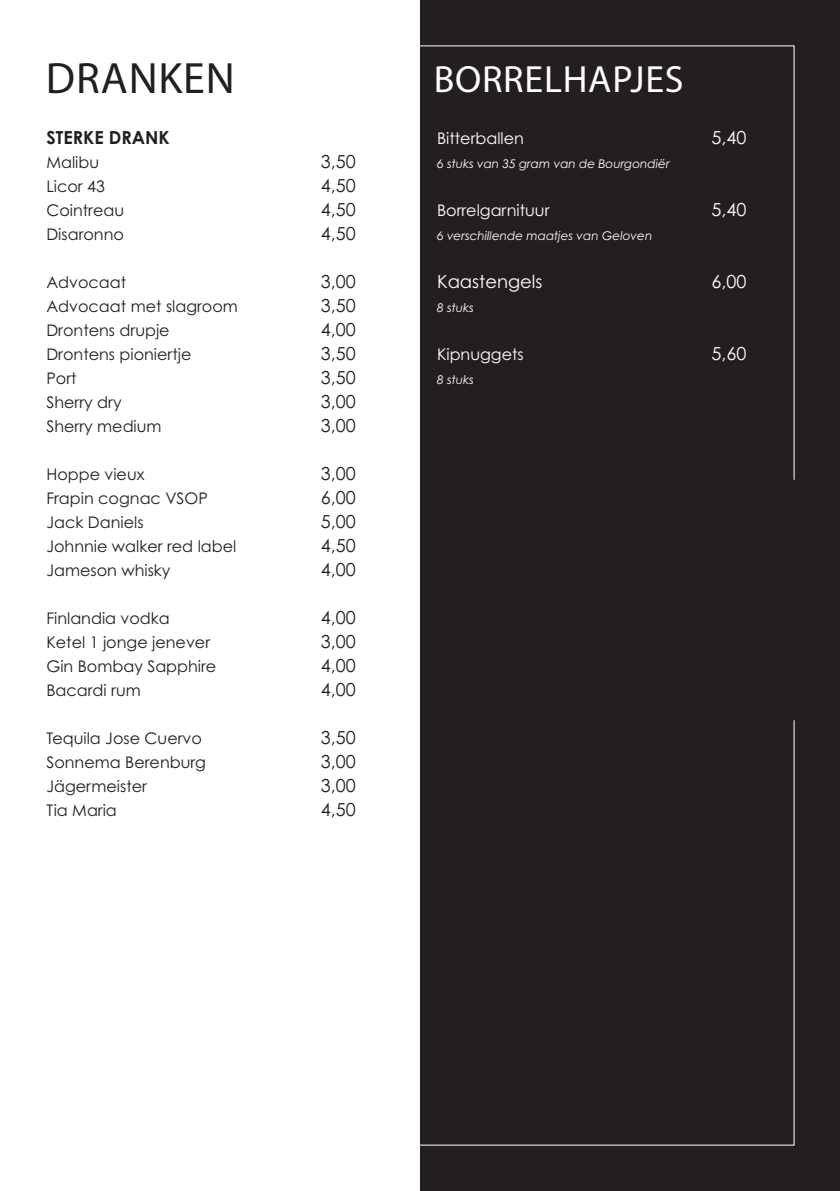
<style>
.page{position:relative;width:840px;height:1191px;background:#fff}
.page>*{position:absolute;margin:0;border:0;box-sizing:border-box;transform-origin:0 0}
.t1{font:44px "Myriad Pro";letter-spacing:.02em;color:#231f20}
.t2{font:38px "Myriad Pro";letter-spacing:.02em;color:#fff}
.t3{font:18px "Century Gothic Pro";color:#231f20}
.t4{font:18px "Century Gothic Pro";color:#fff}
.t5{font:700 18px "Century Gothic Pro";color:#231f20}
.t6{font:16px "Century Gothic Pro";color:#231f20}
.t7{font:16px "Century Gothic Pro";color:#fff}
.t8{font:italic 12px "Century Gothic Pro";color:#fff}
</style>
<div class="page">
<div style="left:420px;top:0;width:419px;height:1191px;background:#231f20"></div>
<h1 class="t1" style="left:46px;top:51px;width:190px">DRANKEN</h1>
<p class="t5" style="left:46px;top:126px;width:125px">STERKE DRANK</p>
<p class="t6" style="left:46px;top:152px;width:54px">Malibu</p>
<p class="t3" style="left:320px;top:151px;width:36px">3,50</p>
<p class="t6" style="left:46px;top:176px;width:60px">Licor 43</p>
<p class="t3" style="left:320px;top:175px;width:36px">4,50</p>
<p class="t6" style="left:46px;top:200px;width:79px">Cointreau</p>
<p class="t3" style="left:320px;top:199px;width:36px">4,50</p>
<p class="t6" style="left:46px;top:224px;width:79px">Disaronno</p>
<p class="t3" style="left:320px;top:223px;width:36px">4,50</p>
<p class="t6" style="left:46px;top:272px;width:81px">Advocaat</p>
<p class="t3" style="left:320px;top:271px;width:36px">3,00</p>
<p class="t6" style="left:46px;top:296px;width:193px">Advocaat met slagroom</p>
<p class="t3" style="left:320px;top:295px;width:36px">3,50</p>
<p class="t6" style="left:46px;top:320px;width:125px">Drontens drupje</p>
<p class="t3" style="left:320px;top:319px;width:36px">4,00</p>
<p class="t6" style="left:46px;top:344px;width:146px">Drontens pioniertje</p>
<p class="t3" style="left:320px;top:343px;width:36px">3,50</p>
<p class="t6" style="left:46px;top:368px;width:32px">Port</p>
<p class="t3" style="left:320px;top:367px;width:36px">3,50</p>
<p class="t6" style="left:46px;top:392px;width:77px">Sherry dry</p>
<p class="t3" style="left:320px;top:391px;width:36px">3,00</p>
<p class="t6" style="left:46px;top:416px;width:117px">Sherry medium</p>
<p class="t3" style="left:320px;top:415px;width:36px">3,00</p>
<p class="t6" style="left:46px;top:464px;width:99px">Hoppe vieux</p>
<p class="t3" style="left:320px;top:463px;width:36px">3,00</p>
<p class="t6" style="left:46px;top:488px;width:163px">Frapin cognac VSOP</p>
<p class="t3" style="left:320px;top:487px;width:36px">6,00</p>
<p class="t6" style="left:46px;top:512px;width:99px">Jack Daniels</p>
<p class="t3" style="left:320px;top:511px;width:36px">5,00</p>
<p class="t6" style="left:46px;top:536px;width:191px">Johnnie walker red label</p>
<p class="t3" style="left:320px;top:535px;width:36px">4,50</p>
<p class="t6" style="left:46px;top:560px;width:125px">Jameson whisky</p>
<p class="t3" style="left:320px;top:559px;width:36px">4,00</p>
<p class="t6" style="left:46px;top:608px;width:125px">Finlandia vodka</p>
<p class="t3" style="left:320px;top:607px;width:36px">4,00</p>
<p class="t6" style="left:46px;top:632px;width:165px">Ketel 1 jonge jenever</p>
<p class="t3" style="left:320px;top:631px;width:36px">3,00</p>
<p class="t6" style="left:46px;top:656px;width:171px">Gin Bombay Sapphire</p>
<p class="t3" style="left:320px;top:655px;width:36px">4,00</p>
<p class="t6" style="left:46px;top:680px;width:96px">Bacardi rum</p>
<p class="t3" style="left:320px;top:679px;width:36px">4,00</p>
<p class="t6" style="left:46px;top:728px;width:157px">Tequila Jose Cuervo</p>
<p class="t3" style="left:320px;top:727px;width:36px">3,50</p>
<p class="t6" style="left:46px;top:752px;width:161px">Sonnema Berenburg</p>
<p class="t3" style="left:320px;top:751px;width:36px">3,00</p>
<p class="t6" style="left:46px;top:776px;width:102px">Jägermeister</p>
<p class="t3" style="left:320px;top:775px;width:36px">3,00</p>
<p class="t6" style="left:46px;top:800px;width:72px">Tia Maria</p>
<p class="t3" style="left:320px;top:799px;width:36px">4,50</p>
<h2 class="t2" style="left:433px;top:56px;width:251px">BORRELHAPJES</h2>
<p class="t7" style="left:437px;top:128px;width:88px">Bitterballen</p>
<p class="t4" style="left:711px;top:127px;width:36px">5,40</p>
<p class="t8" style="left:437px;top:157px;width:234px">6 stuks van 35 gram van de Bourgondiër</p>
<p class="t7" style="left:437px;top:200px;width:114px">Borrelgarnituur</p>
<p class="t4" style="left:711px;top:199px;width:36px">5,40</p>
<p class="t8" style="left:437px;top:229px;width:217px">6 verschillende maatjes van Geloven</p>
<p class="t4" style="left:437px;top:271px;width:107px">Kaastengels</p>
<p class="t4" style="left:711px;top:271px;width:36px">6,00</p>
<p class="t8" style="left:437px;top:301px;width:38px">8 stuks</p>
<p class="t7" style="left:437px;top:344px;width:88px">Kipnuggets</p>
<p class="t4" style="left:711px;top:343px;width:36px">5,60</p>
<p class="t8" style="left:437px;top:373px;width:38px">8 stuks</p>
</div>
